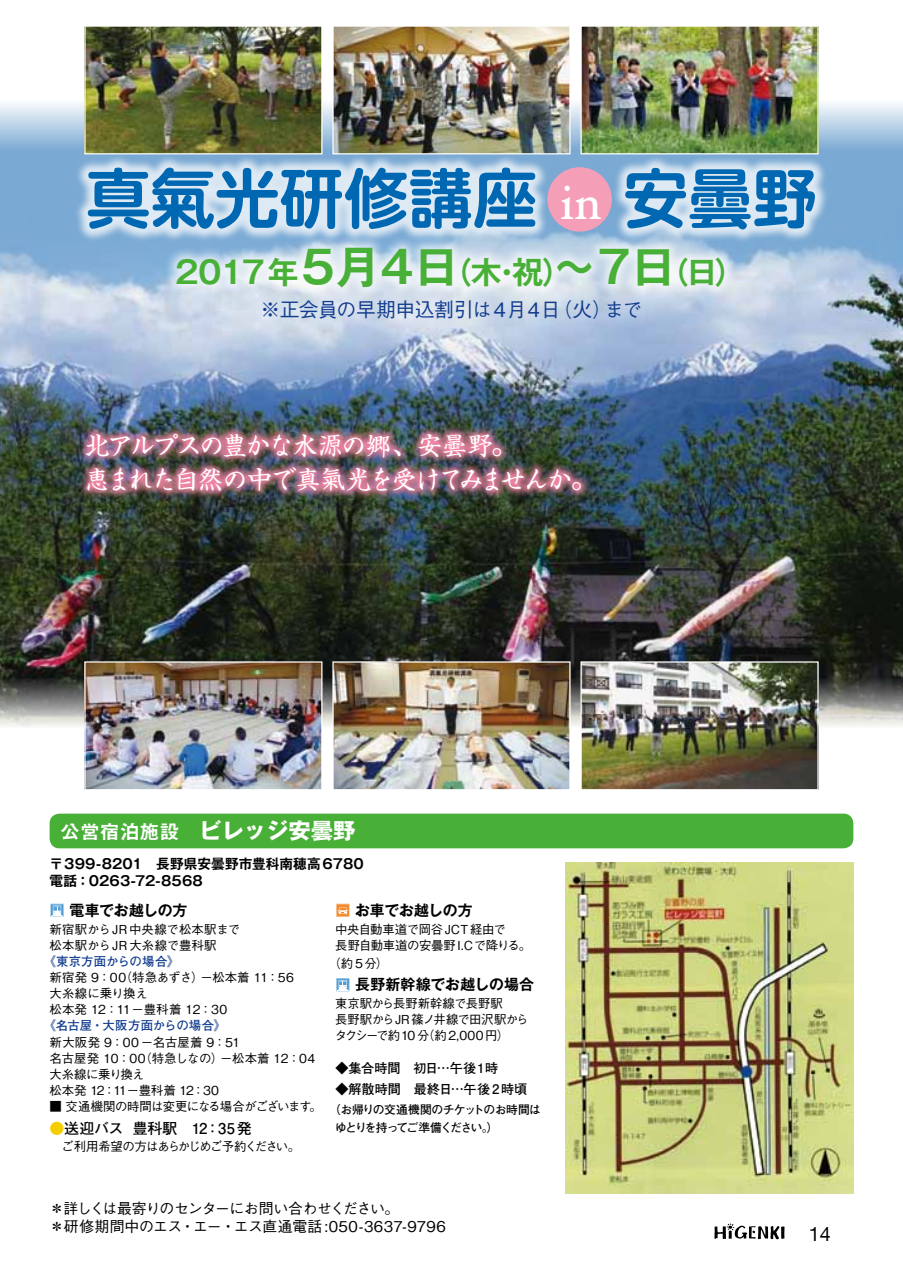
<style>
.page{position:relative;width:903px;height:1275px;background:#fff}
.page>*{position:absolute;margin:0;border:0;box-sizing:border-box;transform-origin:0 0}
.t1{font:700 64.58px "UD Shin M Go Pro De";color:#0068b2}
.t2{font:700 30.97px "Gothic MB101 Pr 5 De";letter-spacing:-.03em;color:#48b037}
.t3{font:24.85px/34.6px "Shinsei Kai Pr 5 CBSK1";letter-spacing:-.06em;color:#fff}
.t4{font:500 19.78px "Gothic BBB Pro";letter-spacing:-.02em;color:#123d8f}
.t5{font:19.78px "Helvetica Neue";color:#000}
.t6{font:19.43px "Midashi Go Pr 5 MB31";color:#fff}
.t7{font:500 14.88px/18.6px "Gothic BBB Pr 5";letter-spacing:-.02em;color:#000}
.t8{font:700 14.88px "Gothic MB101 Pr 5 De";letter-spacing:-.01em;color:#000}
.t9{font:700 14.88px "Futo Go B101 Pr 6 N";letter-spacing:.01em;color:#000}
.t10{font:700 14.88px "Gothic MB101 Pr 5 De";letter-spacing:.015em;color:#000}
.t11{font:700 13.65px/17.3px "Gothic MB101 Pr 6 N De";letter-spacing:.01em;color:#000}
.t12{font:700 13.12px "Futo Go B101 Pr 6 N";color:#000}
.t13{font:500 12.42px/16.1px "Gothic BBB Pr 6 N";letter-spacing:-.015em;color:#000}
.t14{font:500 12.42px "Gothic BBB Pr 6 N";letter-spacing:.015em;color:#000}
.t15{font:700 12.42px "Futo Go B101 Pr 6 N";letter-spacing:.005em;color:#123d8f}
.t16{font:500 12.42px "Gothic BBB Pr 6 N";letter-spacing:.005em;color:#000}
.t17{font:500 12.42px "Gothic BBB Pr 6 N";letter-spacing:-.06em;color:#000}
.t18{font:500 12.42px "Gothic BBB Pr 6 N";letter-spacing:-.09em;color:#000}
.t19{font:500 12.42px "Gothic BBB Pr 6 N";letter-spacing:.01em;color:#000}
.t20{font:500 12.42px "Gothic BBB Pr 6 N";letter-spacing:-.035em;color:#000}
.t21{font:700 11.72px/17.3px "Futo Go B101 Pr 6 N";letter-spacing:-.07em;color:#000}
.s1{font-family:"Hoefler Text";font-weight:400;font-size:49.52px;color:#fff}
.s2{font-size:44.62px}
.s3{font-family:"Gothic MB101 Pr 6 N";font-weight:700;font-size:21.88px}
.s4{color:#f5ce00}
</style>
<div class="page">
<img style="left:1px;top:295px;width:902px;height:377px">
<svg style="left:0;top:154px;width:903px;height:141px;background:#90b5d8"></svg>
<svg style="left:0;top:104px;width:903px;height:50px;background:#b3cde5"></svg>
<svg style="left:0;top:672px;width:903px;height:55px;background:#82837f"></svg>
<img style="left:0;top:248px;width:1px;height:442px">
<svg style="left:336px;top:904px;width:13px;height:13px"></svg>
<div style="left:337px;top:904px;width:12px;height:12px;background:#f38a2e"></div>
<svg style="left:338px;top:907px;width:10px;height:7px"></svg>
<svg style="left:336px;top:978px;width:13px;height:13px"></svg>
<div style="left:337px;top:979px;width:12px;height:12px;background:#509ed5"></div>
<svg style="left:337px;top:980px;width:12px;height:11px"></svg>
<svg style="left:50px;top:904px;width:14px;height:13px"></svg>
<div style="left:51px;top:904px;width:12px;height:12px;background:#56a1d6"></div>
<div style="left:53px;top:905px;width:8px;height:9px;background:#9dc9e7"></div>
<svg style="left:51px;top:906px;width:12px;height:11px"></svg>
<img style="left:78px;top:424px;width:512px;height:76px">
<img style="left:86px;top:27px;width:234px;height:125px">
<div style="left:84px;top:25px;width:238px;height:129px;border:1px solid #fff"></div>
<img style="left:86px;top:663px;width:234px;height:125px">
<div style="left:84px;top:661px;width:238px;height:129px;border:1px solid #fff"></div>
<img style="left:334px;top:27px;width:234px;height:125px">
<div style="left:332px;top:25px;width:238px;height:129px;border:1px solid #fff"></div>
<img style="left:334px;top:663px;width:234px;height:125px">
<div style="left:332px;top:661px;width:238px;height:129px;border:1px solid #fff"></div>
<img style="left:582px;top:27px;width:235px;height:125px">
<div style="left:580px;top:25px;width:239px;height:129px;border:1px solid #fff"></div>
<img style="left:582px;top:663px;width:235px;height:125px">
<div style="left:580px;top:661px;width:239px;height:129px;border:1px solid #fff"></div>
<img style="left:566px;top:863px;width:287px;height:330px">
<div style="left:50px;top:814px;width:803px;height:34px;background:#48b037;border-radius:10px"></div>
<div style="left:163px;top:234px;width:575px;height:67px;background:#fff;opacity:.75"></div>
<svg style="left:714px;top:1223px;width:70px;height:16px"></svg>
<div style="left:74px;top:154px;width:755px;height:89px;background:#fff;opacity:.75"></div>
<div style="left:547px;top:167px;width:65px;height:65px;background:#f49eb7;border-radius:50%"></div>
<p class="t1" style="left:86px;top:146px;width:732px">真氣光研修講座 <span class="s1">in</span> 安曇野</p>
<p class="t2" style="left:175px;top:247px;width:572px">2017年<span class="s2">５月4日</span>（木・祝）<span class="s2">〜7日</span>（日）</p>
<p class="t4" style="left:260px;top:294px;width:383px">※正会員の早期申込割引は4月4日 （火）まで</p>
<p class="t3" style="left:84px;top:427px;width:513px">北アルプスの豊かな水源の郷、安曇野。<br>恵まれた自然の中で真氣光を受けてみませんか。</p>
<p class="t6" style="left:60px;top:817px;width:297px">公営宿泊施設　<span class="s3">ビレッジ安曇野</span></p>
<p class="t11" style="left:50px;top:854px;width:316px">〒399-8201　長野県安曇野市豊科南穂高6780電話：0263-72-8568</p>
<p class="t8" style="left:69px;top:898px;width:120px">電車でお越しの方</p>
<p class="t19" style="left:50px;top:919px;width:192px">新宿駅からJR中央線で松本駅まで</p>
<p class="t14" style="left:50px;top:935px;width:168px">松本駅からJR大糸線で豊科駅</p>
<p class="t15" style="left:43px;top:951px;width:137px">《東京方面からの場合》</p>
<p class="t16" style="left:50px;top:967px;width:246px">新宿発 9：00（特急あずさ）−松本着 11：56</p>
<p class="t13" style="left:50px;top:985px;width:112px">大糸線に乗り換え　</p>
<p class="t13" style="left:50px;top:1001px;width:179px">松本発 12：11−豊科着 12：30</p>
<p class="t15" style="left:43px;top:1016px;width:184px">《名古屋・大阪方面からの場合》</p>
<p class="t14" style="left:50px;top:1032px;width:192px">新大阪発 9：00−名古屋着 9：51</p>
<p class="t13" style="left:50px;top:1049px;width:267px">名古屋発 10：00（特急しなの）−松本着 12：04</p>
<p class="t20" style="left:49px;top:1064px;width:109px">大糸線に乗り換え　</p>
<p class="t13" style="left:50px;top:1081px;width:171px">松本発 12：11−豊科着 12：30</p>
<p class="t17" style="left:49px;top:1096px;width:274px">■ 交通機関の時間は変更になる場合がございます。</p>
<p class="t9" style="left:49px;top:1117px;width:204px"><span class="s4">●</span>送迎バス 豊科駅　12：35発</p>
<p class="t18" style="left:50px;top:1136px;width:252px">　ご利用希望の方はあらかじめご予約ください。</p>
<p class="t8" style="left:355px;top:898px;width:119px">お車でお越しの方</p>
<p class="t13" style="left:335px;top:920px;width:198px">中央自動車道で岡谷JCT 経由で<br>長野自動車道の安曇野I.Cで降りる。</p>
<p class="t13" style="left:329px;top:955px;width:61px">（約5分）</p>
<p class="t10" style="left:355px;top:972px;width:180px">長野新幹線でお越しの場合</p>
<p class="t13" style="left:335px;top:994px;width:195px">東京駅から長野新幹線で長野駅<br>長野駅からJR 篠ノ井線で田沢駅からタクシーで約10分（約2,000円）</p>
<p class="t12" style="left:335px;top:1058px;width:165px">◆集合時間　初日…午後1時</p>
<p class="t12" style="left:335px;top:1079px;width:193px">◆解散時間　最終日…午後2時頃</p>
<p class="t21" style="left:335px;top:1101px;width:207px;text-indent:-6px">（お帰りの交通機関のチケットのお時間はゆとりを持ってご準備ください。）</p>
<p class="t7" style="left:50px;top:1197px;width:398px">＊詳しくは最寄りのセンターにお問い合わせください。<br>＊研修期間中のエス・エー・エス直通電話 :050-3637-9796</p>
<p class="t5" style="left:809px;top:1217px;width:24px">14</p>
</div>
